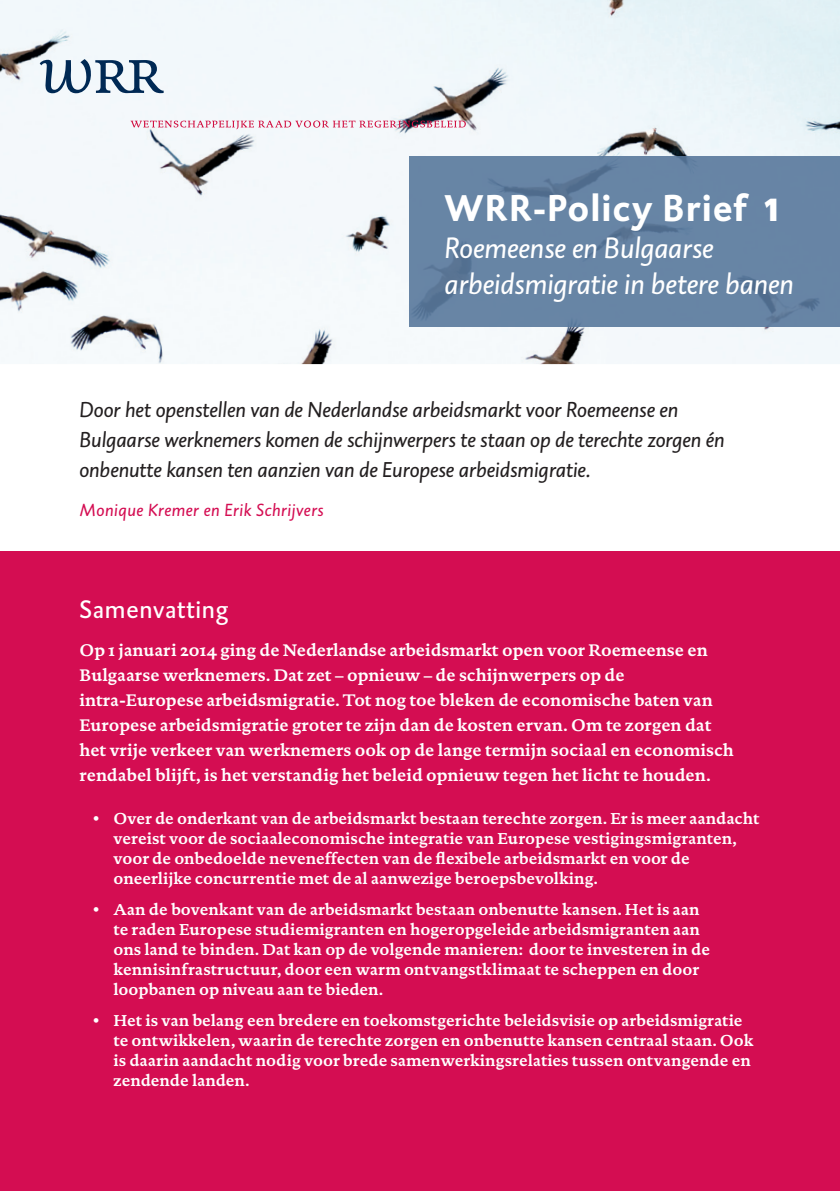
<style>
.page{position:relative;width:840px;height:1191px;background:#fff}
.page>*{position:absolute;margin:0;border:0;box-sizing:border-box;transform-origin:0 0}
.t1{font:38px "DTL Caspari ST Bold";letter-spacing:.03em;color:#fff}
.t2{font:30px/36px "DTL Caspari ST Italic";letter-spacing:-.005em;color:#fff}
.t3{font:26px "DTL Caspari ST";letter-spacing:.03em;color:#fff}
.Kaft-_intro{font:22px/30px "DTL Caspari ST Italic";letter-spacing:-.005em;color:#231f20}
.t4{font:18px "DTL Caspari ST Italic";letter-spacing:.025em;color:#d40d52}
.Kaft-_samenvatting_B{font:700 17px/25px "DTL Documenta ST";color:#fff}
.Kaft-_samenvatting_b{font:700 16px/20px "DTL Documenta ST";color:#fff}
.s1{font-size:46px}
</style>
<div class="page">
<img style="left:0;top:0;width:839px;height:364px">
<svg style="left:130px;top:120px;width:335px;height:9px"></svg>
<svg style="left:40px;top:59px;width:123px;height:34px"></svg>
<div style="left:409px;top:156px;width:430px;height:171px;background:#6785a5"></div>
<div style="left:0;top:551px;width:839px;height:640px;background:#d40d52"></div>
<p class="t1" style="left:444px;top:183px;width:337px">WRR-Policy Brief <span class="s1">1</span></p>
<p class="t2" style="left:444px;top:230px;width:351px">Roemeense en Bulgaarse arbeidsmigratie in betere banen</p>
<p class="Kaft-_intro" style="left:79px;top:394px;width:646px">Door het openstellen van de Nederlandse arbeidsmarkt voor Roemeense en<br>Bulgaarse werknemers komen de schijnwerpers te staan op de terechte zorgen én onbenutte kansen ten aanzien van de Europese arbeidsmigratie.</p>
<p class="t4" style="left:79px;top:499px;width:245px">Monique Kremer en Erik Schrijvers</p>
<p class="t3" style="left:79px;top:592px;width:150px">Samenvatting</p>
<p class="Kaft-_samenvatting_B" style="left:79px;top:637px;width:655px">Op 1 januari 2014 ging de Nederlandse arbeidsmarkt open voor Roemeense en Bulgaarse werknemers. Dat zet – opnieuw – de schijnwerpers op de intra-Europese arbeidsmigratie. Tot nog toe bleken de economische baten van Europese arbeidsmigratie groter te zijn dan de kosten ervan. Om te zorgen dat het vrije verkeer van werknemers ook op de lange termijn sociaal en economisch rendabel blijft, is het verstandig het beleid opnieuw tegen het licht te houden.</p>
<p class="Kaft-_samenvatting_b" style="left:113px;top:808px;width:647px;text-indent:-23px">• Over de onderkant van de arbeidsmarkt bestaan terechte zorgen. Er is meer aandacht vereist voor de sociaaleconomische integratie van Europese vestigingsmigranten, voor de onbedoelde neveneffecten van de flexibele arbeidsmarkt en voor de oneerlijke concurrentie met de al aanwezige beroepsbevolking.</p>
<p class="Kaft-_samenvatting_b" style="left:113px;top:899px;width:597px;text-indent:-23px">• Aan de bovenkant van de arbeidsmarkt bestaan onbenutte kansen. Het is aan te raden Europese studiemigranten en hogeropgeleide arbeidsmigranten aan ons land te binden. Dat kan op de volgende manieren: door te investeren in de kennisinfrastructuur, door een warm ontvangstklimaat te scheppen en door loopbanen op niveau aan te bieden.</p>
<p class="Kaft-_samenvatting_b" style="left:113px;top:1010px;width:641px;text-indent:-23px">• Het is van belang een bredere en toekomstgerichte beleidsvisie op arbeidsmigratie te ontwikkelen, waarin de terechte zorgen en onbenutte kansen centraal staan. Ook is daarin aandacht nodig voor brede samenwerkingsrelaties tussen ontvangende en zendende landen.</p>
</div>
